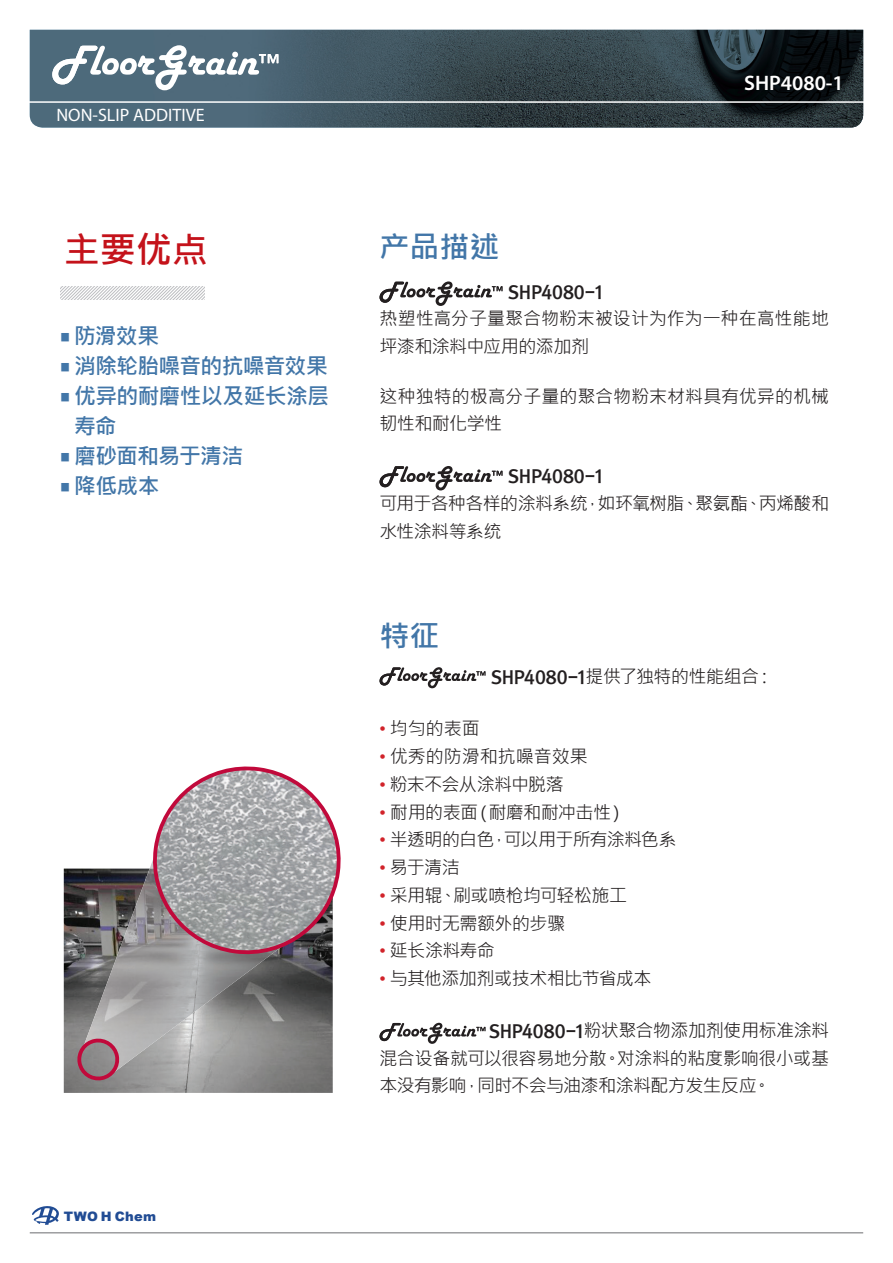
<style>
.page{position:relative;width:893px;height:1263px;background:#fff}
.page>*{position:absolute;margin:0;border:0;box-sizing:border-box;transform-origin:0 0}
.t1{font:700 36px "Microsoft Jheng Hei";color:#c4121a}
.t2{font:700 30px "Microsoft Jheng Hei";color:#4276a8}
.t3{font:700 21.75px "Microsoft Jheng Hei";letter-spacing:-.03em;color:#4276a8}
.t4{font:600 21px "Myriad Pro";color:#fff}
.t5{font:18px/27.8px "Microsoft Jheng Hei";letter-spacing:-.025em;color:#231f20}
.t6{font:18px/27.8px "Microsoft Jheng Hei";color:#231f20}
.t7{font:18px "Rix M Go PEB";letter-spacing:-.015em;color:#231f20}
.t8{font:18px "Microsoft Jheng Hei";letter-spacing:-.045em;color:#231f20}
.t9{font:18px "Myriad Pro";color:#fff}
.t10{font:900 13.05px "Arial";letter-spacing:.015em;color:#214c94}
.s1{font-family:"Rix M Go PB";font-weight:400;font-size:12.75px}
.s2{font-family:"Rix M Go PEB"}
.s3{font-family:"Arial";color:#d1232a}
</style>
<div class="page">
<svg style="left:60px;top:286px;width:144px;height:13px"></svg>
<svg style="left:379px;top:281px;width:123px;height:25px"></svg>
<svg style="left:379px;top:466px;width:123px;height:24px"></svg>
<svg style="left:379px;top:667px;width:106px;height:21px"></svg>
<svg style="left:379px;top:1023px;width:106px;height:21px"></svg>
<hr style="left:30px;top:1232px;width:833px;height:1px;background:#6c6d70">
<svg style="left:32px;top:1206px;width:27px;height:19px"></svg>
<img style="left:64px;top:868px;width:269px;height:225px">
<img style="left:83px;top:868px;width:229px;height:205px">
<svg style="left:73px;top:1034px;width:50px;height:48px;background:#9c7982"></svg>
<svg style="left:149px;top:766px;width:192px;height:192px;background:#afa6aa"></svg>
<img style="left:30px;top:30px;width:833px;height:98px">
<hr style="left:13px;top:101px;width:863px;height:2px;background:#fff">
<svg style="left:52px;top:45px;width:226px;height:45px"></svg>
<p class="t9" style="left:56px;top:104px;width:150px">NON-SLIP ADDITIVE</p>
<h1 class="t1" style="left:64px;top:227px;width:145px">主要优点</h1>
<p class="t3" style="left:59px;top:322px;width:101px"><span class="s1">◼</span> 防滑效果</p>
<p class="t3" style="left:59px;top:352px;width:270px"><span class="s1">◼</span> 消除轮胎噪音的抗噪音效果</p>
<p class="t3" style="left:59px;top:382px;width:271px"><span class="s1">◼</span> 优异的耐磨性以及延长涂层</p>
<p class="t3" style="left:74px;top:412px;width:44px">寿命</p>
<p class="t3" style="left:59px;top:442px;width:185px"><span class="s1">◼</span> 磨砂面和易于清洁</p>
<p class="t3" style="left:59px;top:472px;width:102px"><span class="s1">◼</span> 降低成本</p>
<p class="t10" style="left:64px;top:1206px;width:94px">TWO H Chem</p>
<h2 class="t2" style="left:379px;top:228px;width:121px">产品描述</h2>
<p class="t4" style="left:744px;top:70px;width:101px">SHP4080-1</p>
<p class="t7" style="left:508px;top:283px;width:98px">SHP4080-1</p>
<p class="t5" style="left:379px;top:305px;width:451px">热塑性高分子量聚合物粉末被设计为作为一种在高性能地坪漆和涂料中应用的添加剂</p>
<p class="t6" style="left:379px;top:382px;width:451px">这种独特的极高分子量的聚合物粉末材料具有优异的机械韧性和耐化学性</p>
<p class="t7" style="left:508px;top:467px;width:98px">SHP4080-1</p>
<p class="t5" style="left:379px;top:489px;width:451px">可用于各种各样的涂料系统，如环氧树脂、聚氨酯、丙烯酸和水性涂料等系统</p>
<h2 class="t2" style="left:379px;top:617px;width:61px">特征</h2>
<p class="t5" style="left:491px;top:662px;width:284px"><span class="s2">SHP4080-1</span>提供了独特的性能组合：</p>
<p class="t5" style="left:379px;top:715px;width:102px"><span class="s3">•</span> 均匀的表面</p>
<p class="t6" style="left:379px;top:743px;width:210px"><span class="s3">•</span> 优秀的防滑和抗噪音效果</p>
<p class="t5" style="left:379px;top:770px;width:186px"><span class="s3">•</span> 粉末不会从涂料中脱落</p>
<p class="t5" style="left:379px;top:798px;width:247px"><span class="s3">•</span> 耐用的表面（耐磨和耐冲击性）</p>
<p class="t8" style="left:379px;top:828px;width:298px"><span class="s3">•</span> 半透明的白色，可以用于所有涂料色系</p>
<p class="t5" style="left:379px;top:854px;width:82px"><span class="s3">•</span> 易于清洁</p>
<p class="t5" style="left:379px;top:881px;width:249px"><span class="s3">•</span> 采用辊、刷或喷枪均可轻松施工</p>
<p class="t5" style="left:379px;top:909px;width:187px"><span class="s3">•</span> 使用时无需额外的步骤</p>
<p class="t5" style="left:379px;top:937px;width:117px"><span class="s3">•</span> 延长涂料寿命</p>
<p class="t5" style="left:379px;top:965px;width:273px"><span class="s3">•</span> 与其他添加剂或技术相比节省成本</p>
<p class="t5" style="left:380px;top:1016px;width:451px;text-align:justify;text-indent:109px"><span class="s2">SHP4080-1</span>粉状聚合物添加剂使用标准涂料混合设备就可以很容易地分散。对涂料的粘度影响很小或基本没有影响，同时不会与油漆和涂料配方发生反应。</p>
</div>
